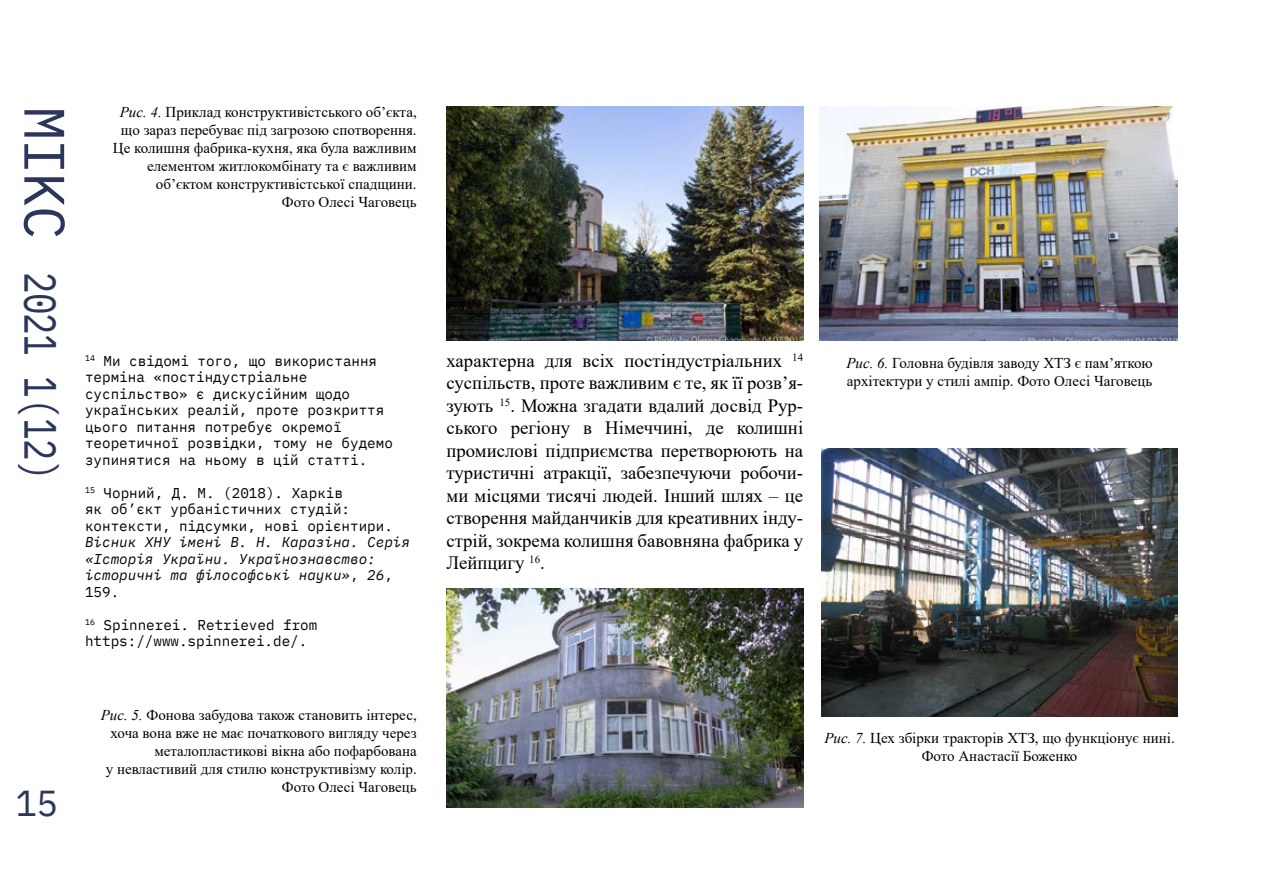
<style>
.page{position:relative;width:1263px;height:893px;background:#fff}
.page>*{position:absolute;margin:0;border:0;box-sizing:border-box;transform-origin:0 0}
.t1{font:45px "IBM Plex Mono";letter-spacing:-.02em;color:#2c365a;scale:.8 1}
.t2{font:36px "IBM Plex Mono";color:#2c365a}
.t3{font:18.75px/22.5px "Times New Roman";color:#000;text-align:justify}
.t4{font:15px/18px "Times New Roman";color:#000;text-align:right}
.t5{font:14.25px/16.5px "IBM Plex Mono";color:#000}
.t6{font:italic 14.25px/16.5px "IBM Plex Mono";color:#000}
.s1{font-size:57px}
.s2{font-style:italic}
.s3{font-style:normal}
</style>
<div class="page">
<img style="left:446px;top:106px;width:357px;height:234px">
<img style="left:446px;top:588px;width:357px;height:220px">
<img style="left:819px;top:106px;width:359px;height:234px">
<img style="left:821px;top:449px;width:357px;height:267px">
<h1 class="t1" style="left:75px;top:106px;width:470px;rotate:90deg"><span class="s1">МІKC</span> 2021 1(12)</h1>
<p class="t4" style="left:113px;top:102px;width:305px"><span class="s2">Рис. 4.</span> Приклад конструктивістського об’єкта, що зараз перебуває під загрозою спотворення.<br>Це колишня фабрика-кухня, яка була важливим елементом житлокомбінату та є важливим об’єктом конструктивістської спадщини.<br>Фото Олесі Чаговець</p>
<p class="t5" style="left:85px;top:351px;width:309px"><sup>14</sup> Ми свідомі того, що використання терміна «постіндустріальне суспільство» є дискусійним щодо українських реалій, проте розкриття цього питання потребує окремої теоретичної розвідки, тому не будемо зупинятися на ньому в цій статті.</p>
<p class="t5" style="left:85px;top:483px;width:309px"><sup>15</sup> Чорний, Д. М. (2018). Харків<br>як об’єкт урбаністичних студій: контексти, підсумки, нові орієнтири.</p>
<p class="t6" style="left:85px;top:533px;width:326px">Вісник ХНУ імені В. Н. Каразіна. Серія «Історія України. Українознавство: історичні та філософські науки»<span class="s3">,</span> 26<span class="s3">,<br>159.</span></p>
<p class="t5" style="left:85px;top:615px;width:234px"><sup>16</sup> Spinnerei. Retrieved from https://www.spinnerei.de/.</p>
<h2 class="t2" style="left:16px;top:776px;width:44px">15</h2>
<p class="t4" style="left:101px;top:705px;width:317px"><span class="s2">Рис. 5.</span> Фонова забудова також становить інтерес, хоча вона вже не має початкового вигляду через металопластикові вікна або пофарбована<br>у невластивий для стилю конструктивізму колір.<br>Фото Олесі Чаговець</p>
<p class="t3" style="left:446px;top:349px;width:358px">характерна для всіх постіндустріальних <sup>14 </sup>суспільств, проте важливим є те, як її розв’я&shy;зують <sup>15</sup>. Можна згадати вдалий досвід Рур&shy;ського регіону в Німеччині, де колишні промислові підприємства перетворюють на туристичні атракції, забезпечуючи робочи&shy;ми місцями тисячі людей. Інший шлях – це створення майданчиків для креативних інду&shy;стрій, зокрема колишня бавовняна фабрика у Лейпцигу <sup>16</sup>.</p>
<p class="t4" style="left:846px;top:353px;width:308px;text-align:left"><span class="s2">Рис. 6.</span> Головна будівля заводу ХТЗ є пам’яткою архітектури у стилі ампір. Фото Олесі Чаговець</p>
<p class="t4" style="left:824px;top:728px;width:352px;text-align:center"><span class="s2">Рис. 7.</span> Цех збірки тракторів ХТЗ, що функціонує нині.<br>Фото Анастасії Боженко</p>
</div>
